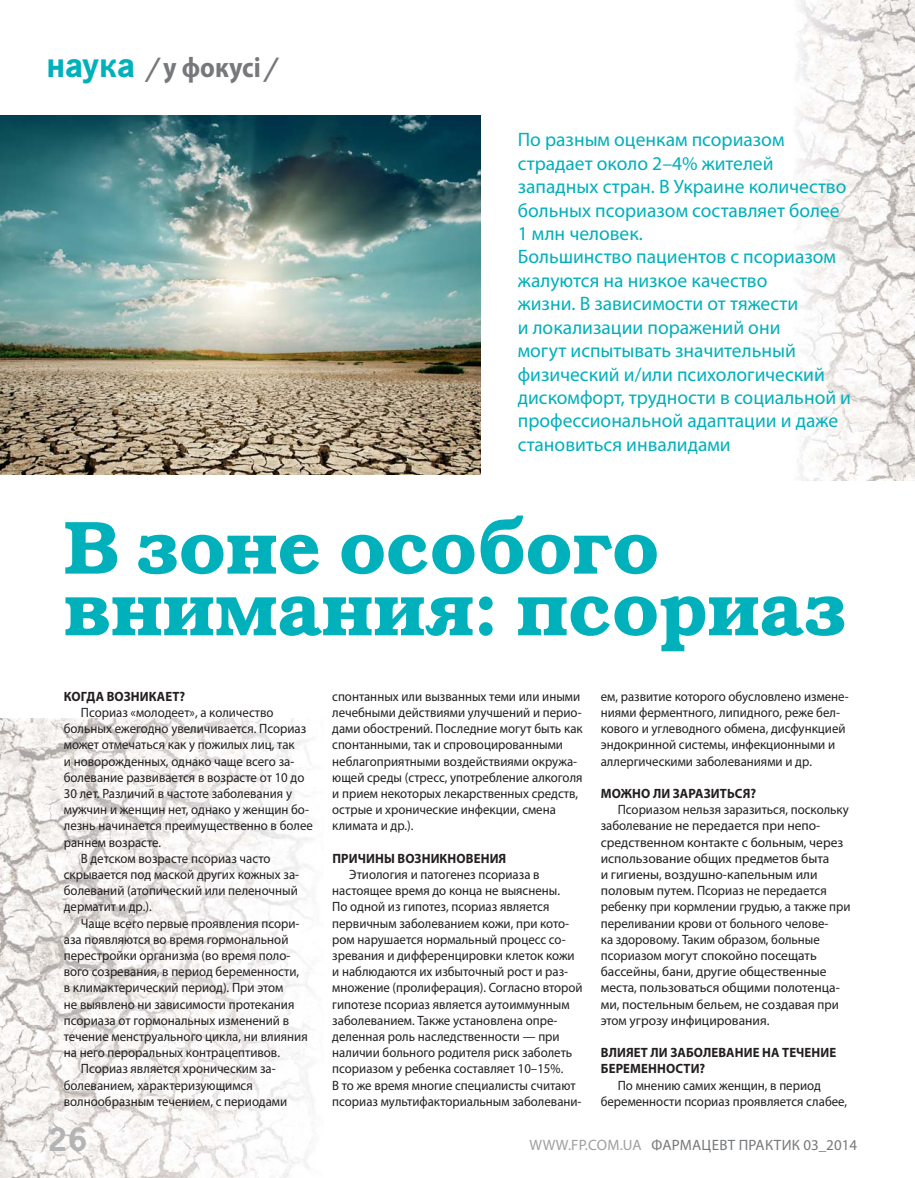
<style>
.page{position:relative;width:915px;height:1178px;background:#fff}
.page>*{position:absolute;margin:0;border:0;box-sizing:border-box;transform-origin:0 0}
.t1{font:75.6px/61.7px "Bookman Demi ITC";color:#00b0ba}
.t2{font:700 34.5px "News Paper C";color:#b2b4b6}
.t3{font:700 28.5px "Myriad Pro";color:#77787b;scale:.9 1}
.t4{font:19.5px/23.4px "Myriad Pro";color:#00b0ba}
.t5{font:15px "Myriad Pro";letter-spacing:.02em;color:#77787b}
.t6{font:13.5px/16.2px "Myriad Pro";color:#231f20;scale:.95 1}
.t7{font:700 13.5px/16.2px "Myriad Pro";letter-spacing:.01em;color:#231f20;scale:.95 1}
.s1{font-family:"News Paper C";font-size:36px;color:#00b0ba}
.s2{font-family:"News Paper C"}
.s3{color:#9d9fa1}
</style>
<div class="page">
<img style="left:0;top:719px;width:313px;height:459px">
<img style="left:796px;top:0;width:118px;height:480px">
<img style="left:0;top:116px;width:480px;height:358px">
<h3 class="t3" style="left:47px;top:56px;width:256px"><span class="s1">наука</span> <span class="s2">/</span> у фокусі <span class="s2">/</span></h3>
<p class="t4" style="left:517px;top:130px;width:335px">По разным оценкам псориазом страдает около 2–4% жителей западных стран. В Украине количество больных псориазом составляет более<br>1 млн человек.<br>Большинство пациентов с псориазом жалуются на низкое качество<br>жизни. В зависимости от тяжести<br>и локализации поражений они<br>могут испытывать значительный физический и/или психологический дискомфорт, трудности в социальной и профессиональной адаптации и даже становиться инвалидами</p>
<h1 class="t1" style="left:64px;top:522px;width:783px">В зоне особого внимания: псориаз</h1>
<p class="t7" style="left:64px;top:689px;width:129px">КОГДА ВОЗНИКАЕТ?</p>
<p class="t6" style="left:81px;top:706px;width:204px">Псориаз «молодеет», а количество</p>
<p class="t6" style="left:64px;top:722px;width:256px">больных ежегодно увеличивается. Псориаз</p>
<p class="t6" style="left:64px;top:738px;width:244px">может отмечаться как у пожилых лиц, так</p>
<p class="t6" style="left:64px;top:754px;width:244px">и новорожденных, однако чаще всего за-</p>
<p class="t6" style="left:64px;top:770px;width:255px">болевание развивается в возрасте от 10 до</p>
<p class="t6" style="left:64px;top:787px;width:242px">30 лет. Различий в частоте заболевания у</p>
<p class="t6" style="left:64px;top:803px;width:259px">мужчин и женщин нет, однако у женщин бо-</p>
<p class="t6" style="left:64px;top:819px;width:263px">лезнь начинается преимущественно в более</p>
<p class="t6" style="left:64px;top:835px;width:104px">раннем возрасте.</p>
<p class="t6" style="left:81px;top:851px;width:201px">В детском возрасте псориаз часто</p>
<p class="t6" style="left:64px;top:868px;width:249px">скрывается под маской других кожных за-</p>
<p class="t6" style="left:64px;top:884px;width:248px">болеваний (атопический или пеленочный</p>
<p class="t6" style="left:64px;top:900px;width:94px">дерматит и др.).</p>
<p class="t6" style="left:81px;top:916px;width:232px">Чаще всего первые проявления псори-</p>
<p class="t6" style="left:64px;top:932px;width:238px">аза появляются во время гормональной</p>
<p class="t6" style="left:64px;top:949px;width:240px">перестройки организма (во время поло-</p>
<p class="t6" style="left:64px;top:965px;width:249px">вого созревания, в период беременности,</p>
<p class="t6" style="left:64px;top:981px;width:233px">в климактерический период). При этом</p>
<p class="t6" style="left:64px;top:997px;width:244px">не выявлено ни зависимости протекания</p>
<p class="t6" style="left:64px;top:1013px;width:239px">псориаза от гормональных изменений в</p>
<p class="t6" style="left:64px;top:1030px;width:258px">течение менструального цикла, ни влияния</p>
<p class="t6" style="left:64px;top:1046px;width:229px">на него пероральных контрацептивов.</p>
<p class="t6" style="left:81px;top:1062px;width:206px">Псориаз является хроническим за-</p>
<p class="t6" style="left:64px;top:1078px;width:200px">болеванием, характеризующимся</p>
<p class="t6" style="left:64px;top:1094px;width:237px">волнообразным течением, с периодами</p>
<h2 class="t2" style="left:47px;top:1129px;width:42px">26</h2>
<p class="t6" style="left:332px;top:689px;width:265px">спонтанных или вызванных теми или иными лечебными действиями улучшений и перио&shy;дами обострений. Последние могут быть как спонтанными, так и спровоцированными неблагоприятными воздействиями окружа&shy;ющей среды (стресс, употребление алкоголя и прием некоторых лекарственных средств, острые и хронические инфекции, смена климата и др.).</p>
<p class="t7" style="left:332px;top:851px;width:184px">ПРИЧИНЫ ВОЗНИКНОВЕНИЯ</p>
<p class="t6" style="left:332px;top:868px;width:265px;text-indent:17px">Этиология и патогенез псориаза в настоящее время до конца не выяснены.<br>По одной из гипотез, псориаз является первичным заболеванием кожи, при кото&shy;ром нарушается нормальный процесс со&shy;зревания и дифференцировки клеток кожи и наблюдаются их избыточный рост и раз&shy;множение (пролиферация). Согласно второй гипотезе псориаз является аутоиммунным заболеванием. Также установлена опре&shy;деленная роль наследственности — при наличии больного родителя риск заболеть псориазом у ребенка составляет 10–15%.<br>В то же время многие специалисты считают псориаз мультифакториальным заболевани-</p>
<p class="t6" style="left:600px;top:689px;width:262px">ем, развитие которого обусловлено измене&shy;ниями ферментного, липидного, реже бел&shy;кового и углеводного обмена, дисфункцией эндокринной системы, инфекционными и аллергическими заболеваниями и др.</p>
<p class="t7" style="left:600px;top:787px;width:165px">МОЖНО ЛИ ЗАРАЗИТЬСЯ?</p>
<p class="t6" style="left:600px;top:803px;width:264px;text-indent:17px">Псориазом нельзя заразиться, поскольку заболевание не передается при непо&shy;средственном контакте с больным, через использование общих предметов быта<br>и гигиены, воздушно-капельным или половым путем. Псориаз не передается ребенку при кормлении грудью, а также при переливании крови от больного челове-<br>ка здоровому. Таким образом, больные псориазом могут спокойно посещать бассейны, бани, другие общественные места, пользоваться общими полотенца&shy;ми, постельным бельем, не создавая при этом угрозу инфицирования.</p>
<p class="t7" style="left:600px;top:1046px;width:249px">ВЛИЯЕТ ЛИ ЗАБОЛЕВАНИЕ НА ТЕЧЕНИЕ<br>БЕРЕМЕННОСТИ?</p>
<p class="t6" style="left:600px;top:1078px;width:261px;text-indent:17px">По мнению самих женщин, в период беременности псориаз проявляется слабее,</p>
<p class="t5" style="left:529px;top:1139px;width:329px"><span class="s3">WWW.FP.COM.UA</span> ФАРМАЦЕВТ ПРАКТИК 03_2014</p>
</div>
